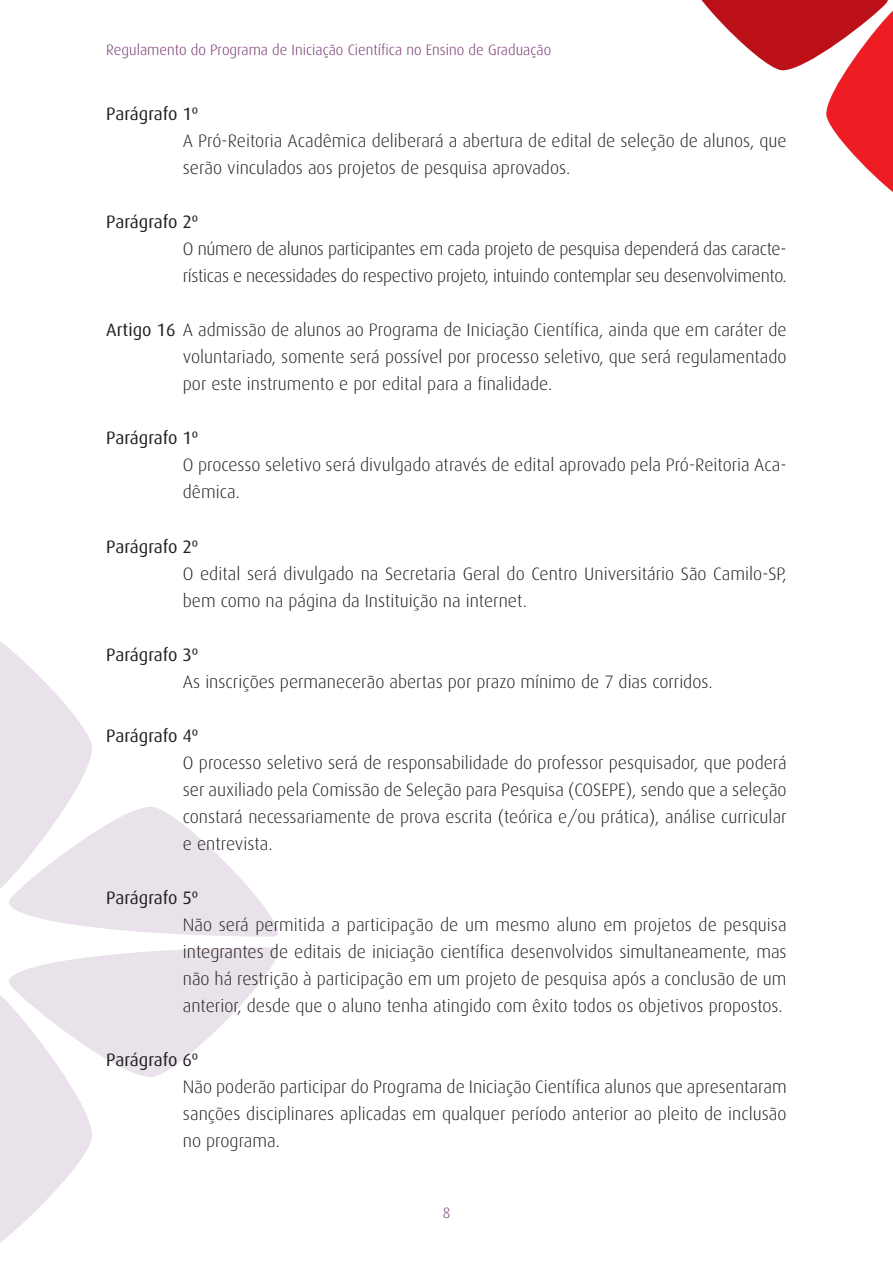
<style>
.page{position:relative;width:893px;height:1263px;background:#fff}
.page>*{position:absolute;margin:0;border:0;box-sizing:border-box;transform-origin:0 0}
.texto{font:300 18px/27px "Dax";color:#231f20;text-align:justify}
.texto-2{font:300 18px/27px "Dax";letter-spacing:-.02em;color:#231f20}
.texto-3{font:18px "Dax";letter-spacing:-.005em;color:#231f20}
.t1{font:300 15px "Dax";color:#73326c}
.s1{font-weight:400}
</style>
<div class="page">
<svg style="left:0;top:641px;width:278px;height:296px"></svg>
<svg style="left:0;top:947px;width:278px;height:296px"></svg>
<svg style="left:701px;top:0;width:192px;height:192px"></svg>
<p class="t1" style="left:106px;top:42px;width:446px">Regulamento do Programa de Iniciação Científica no Ensino de Graduação</p>
<p class="texto-3" style="left:106px;top:104px;width:94px">Parágrafo 1º</p>
<p class="texto" style="left:183px;top:128px;width:605px">A Pró-Reitoria Acadêmica deliberará a abertura de edital de seleção de alunos, que serão vinculados aos projetos de pesquisa aprovados.</p>
<p class="texto-3" style="left:106px;top:212px;width:94px">Parágrafo 2º</p>
<p class="texto-2" style="left:183px;top:236px;width:605px">O número de alunos participantes em cada projeto de pesquisa dependerá das caracte&shy;rísticas e necessidades do respectivo projeto, intuindo contemplar seu desenvolvimento.</p>
<p class="texto" style="left:183px;top:317px;width:605px;text-indent:-77px"><span class="s1">Artigo 16</span> A admissão de alunos ao Programa de Iniciação Científica, ainda que em caráter de voluntariado, somente será possível por processo seletivo, que será regulamentado por este instrumento e por edital para a finalidade.</p>
<p class="texto-3" style="left:106px;top:428px;width:94px">Parágrafo 1º</p>
<p class="texto" style="left:183px;top:452px;width:605px">O processo seletivo será divulgado através de edital aprovado pela Pró-Reitoria Aca&shy;dêmica.</p>
<p class="texto-3" style="left:106px;top:536px;width:94px">Parágrafo 2º</p>
<p class="texto" style="left:183px;top:560px;width:605px">O edital será divulgado na Secretaria Geral do Centro Universitário São Camilo-SP, bem como na página da Instituição na internet.</p>
<p class="texto-3" style="left:106px;top:644px;width:94px">Parágrafo 3º</p>
<p class="texto" style="left:183px;top:668px;width:531px">As inscrições permanecerão abertas por prazo mínimo de 7 dias corridos.</p>
<p class="texto-3" style="left:106px;top:725px;width:94px">Parágrafo 4º</p>
<p class="texto" style="left:183px;top:749px;width:605px">O processo seletivo será de responsabilidade do professor pesquisador, que poderá ser auxiliado pela Comissão de Seleção para Pesquisa (COSEPE), sendo que a seleção constará necessariamente de prova escrita (teórica e/ou prática), análise curricular e entrevista.</p>
<p class="texto-3" style="left:106px;top:887px;width:94px">Parágrafo 5º</p>
<p class="texto" style="left:183px;top:911px;width:605px">Não será permitida a participação de um mesmo aluno em projetos de pesquisa integrantes de editais de iniciação científica desenvolvidos simultaneamente, mas não há restrição à participação em um projeto de pesquisa após a conclusão de um anterior, desde que o aluno tenha atingido com êxito todos os objetivos propostos.</p>
<p class="texto-3" style="left:106px;top:1049px;width:94px">Parágrafo 6º</p>
<p class="texto" style="left:183px;top:1073px;width:605px">Não poderão participar do Programa de Iniciação Científica alunos que apresentaram sanções disciplinares aplicadas em qualquer período anterior ao pleito de inclusão no programa.</p>
<p class="t1" style="left:443px;top:1205px;width:9px">8</p>
</div>
